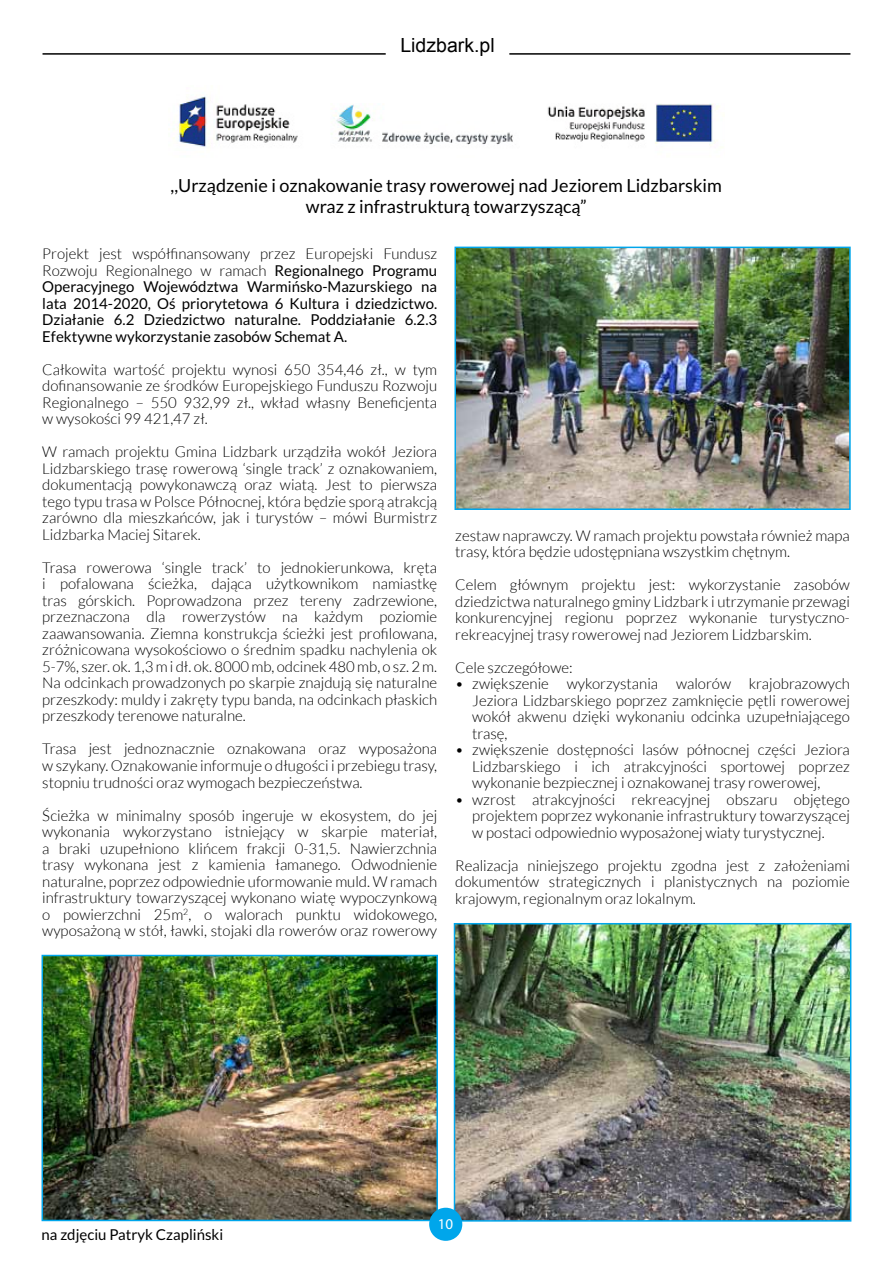
<style>
.page{position:relative;width:893px;height:1263px;background:#fff}
.page>*{position:absolute;margin:0;border:0;box-sizing:border-box;transform-origin:0 0}
.t1{font:19.5px "Arial";color:#000}
.t2{font:18px/21.6px "Lato";color:#000;text-align:center}
.t3{font:300 15px/16.5px "Lato";color:#000;text-align:justify}
.t4{font:15px/16.5px "Lato";color:#000;text-align:justify}
.t5{font:15px "Myriad Pro";color:#fff}
.s1{font-weight:300}
</style>
<div class="page">
<hr style="left:43px;top:53px;width:343px;height:2px;background:#000">
<hr style="left:509px;top:53px;width:341px;height:2px;background:#000">
<img style="left:173px;top:96px;width:550px;height:52px">
<img style="left:45px;top:958px;width:390px;height:260px">
<div style="left:42px;top:955px;width:396px;height:266px;border:2px solid #00a6eb"></div>
<img style="left:457px;top:250px;width:391px;height:257px">
<div style="left:454px;top:247px;width:397px;height:263px;border:2px solid #00a6eb"></div>
<img style="left:457px;top:926px;width:391px;height:292px">
<div style="left:454px;top:923px;width:397px;height:298px;border:2px solid #00a6eb"></div>
<div style="left:429px;top:1208px;width:33px;height:33px;background:#00a6eb;border-radius:50%"></div>
<h1 class="t1" style="left:400px;top:33px;width:96px">Lidzbark.pl</h1>
<p class="t2" style="left:171px;top:174px;width:553px">,,Urządzenie i oznakowanie trasy rowerowej nad Jeziorem Lidzbarskim wraz z infrastrukturą towarzyszącą”</p>
<p class="t4" style="left:42px;top:246px;width:396px"><span class="s1">Projekt jest współfinansowany przez Europejski Fundusz Rozwoju Regionalnego w ramach</span> Regionalnego Programu Operacyjnego Województwa Warmińsko-Mazurskiego na lata 2014-2020, Oś priorytetowa 6 Kultura i dziedzictwo.<br>Działanie 6.2 Dziedzictwo naturalne. Poddziałanie 6.2.3<br>Efektywne wykorzystanie zasobów Schemat A.</p>
<p class="t3" style="left:42px;top:361px;width:396px">Całkowita wartość projektu wynosi 650 354,46 zł., w tym dofinansowanie ze środków Europejskiego Funduszu Rozwoju Regionalnego – 550 932,99 zł., wkład własny Beneficjenta w wysokości 99 421,47 zł.</p>
<p class="t3" style="left:42px;top:444px;width:396px">W ramach projektu Gmina Lidzbark urządziła wokół Jeziora Lidzbarskiego trasę rowerową ‘single track’ z oznakowaniem, dokumentacją powykonawczą oraz wiatą. Jest to pierwsza tego typu trasa w Polsce Północnej, która będzie sporą atrakcją zarówno dla mieszkańców, jak i turystów – mówi Burmistrz Lidzbarka Maciej Sitarek.</p>
<p class="t3" style="left:42px;top:559px;width:396px">Trasa rowerowa ‘single track’ to jednokierunkowa, kręta i pofalowana ścieżka, dająca użytkownikom namiastkę tras górskich. Poprowadzona przez tereny zadrzewione, przeznaczona dla rowerzystów na każdym poziomie zaawansowania. Ziemna konstrukcja ścieżki jest profilowana, zróżnicowana wysokościowo o średnim spadku nachylenia ok 5-7%, szer. ok. 1,3 m i dł. ok. 8000 mb, odcinek 480 mb, o sz. 2 m.<br>Na odcinkach prowadzonych po skarpie znajdują się naturalne przeszkody: muldy i zakręty typu banda, na odcinkach płaskich przeszkody terenowe naturalne.</p>
<p class="t3" style="left:42px;top:741px;width:396px">Trasa jest jednoznacznie oznakowana oraz wyposażona w szykany. Oznakowanie informuje o długości i przebiegu trasy, stopniu trudności oraz wymogach bezpieczeństwa.</p>
<p class="t3" style="left:42px;top:807px;width:396px">Ścieżka w minimalny sposób ingeruje w ekosystem, do jej wykonania wykorzystano istniejący w skarpie materiał, a braki uzupełniono klińcem frakcji 0-31,5. Nawierzchnia trasy wykonana jest z kamienia łamanego. Odwodnienie naturalne, poprzez odpowiednie uformowanie muld. W ramach infrastruktury towarzyszącej wykonano wiatę wypoczynkową o powierzchni 25m<sup>2</sup>, o walorach punktu widokowego, wyposażoną w stół, ławki, stojaki dla rowerów oraz rowerowy</p>
<p class="t3" style="left:455px;top:527px;width:396px">zestaw naprawczy. W ramach projektu powstała również mapa trasy, która będzie udostępniana wszystkim chętnym.</p>
<p class="t3" style="left:455px;top:577px;width:396px">Celem głównym projektu jest: wykorzystanie zasobów dziedzictwa naturalnego gminy Lidzbark i utrzymanie przewagi konkurencyjnej regionu poprzez wykonanie turystyczno&shy;rekreacyjnej trasy rowerowej nad Jeziorem Lidzbarskim.</p>
<p class="t3" style="left:455px;top:659px;width:119px">Cele szczegółowe:</p>
<p class="t3" style="left:472px;top:676px;width:379px;text-indent:-17px">• zwiększenie wykorzystania walorów krajobrazowych Jeziora Lidzbarskiego poprzez zamknięcie pętli rowerowej wokół akwenu dzięki wykonaniu odcinka uzupełniającego trasę,</p>
<p class="t3" style="left:472px;top:742px;width:379px;text-indent:-17px">• zwiększenie dostępności lasów północnej części Jeziora Lidzbarskiego i ich atrakcyjności sportowej poprzez wykonanie bezpiecznej i oznakowanej trasy rowerowej,</p>
<p class="t3" style="left:472px;top:791px;width:379px;text-indent:-17px">• wzrost atrakcyjności rekreacyjnej obszaru objętego projektem poprzez wykonanie infrastruktury towarzyszącej w postaci odpowiednio wyposażonej wiaty turystycznej.</p>
<p class="t3" style="left:455px;top:857px;width:396px">Realizacja niniejszego projektu zgodna jest z założeniami dokumentów strategicznych i planistycznych na poziomie krajowym, regionalnym oraz lokalnym.</p>
<p class="t4" style="left:42px;top:1226px;width:183px">na zdjęciu Patryk Czapliński</p>
<p class="t5" style="left:438px;top:1214px;width:17px">10</p>
</div>
